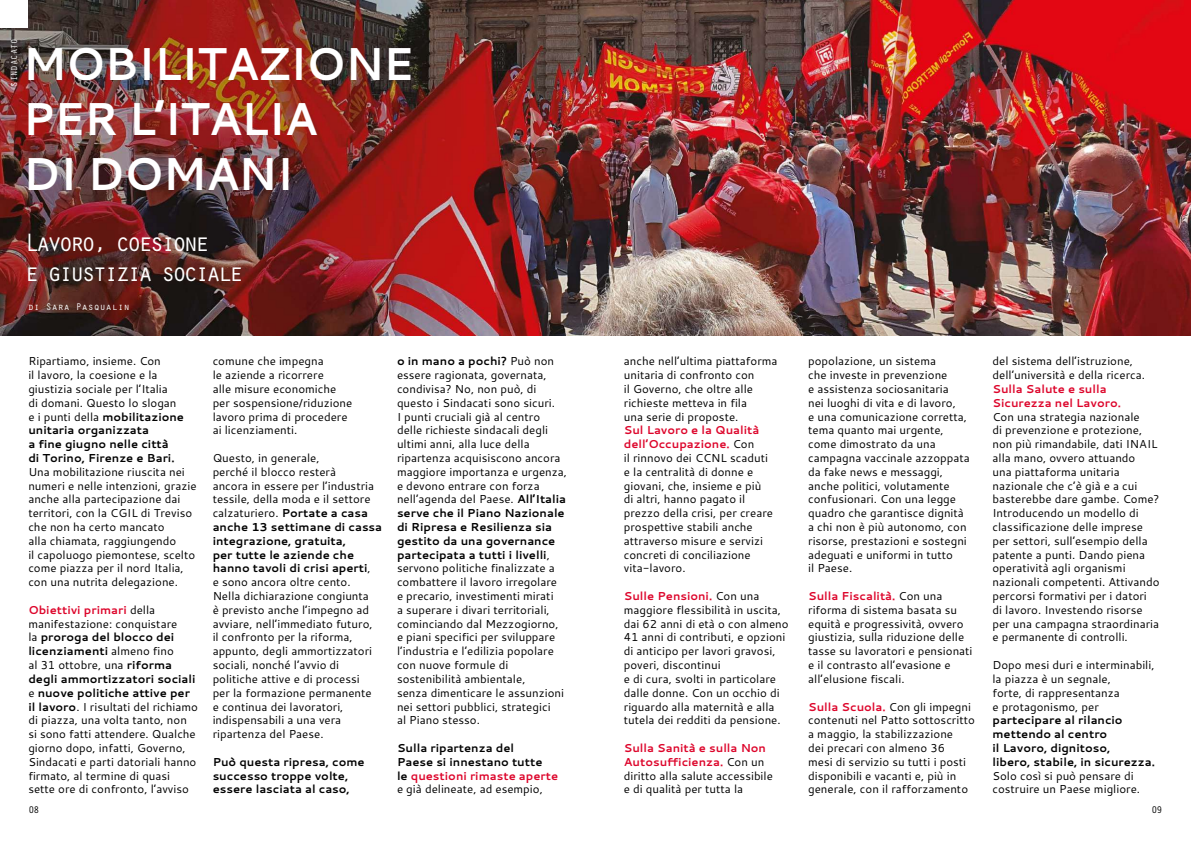
<style>
.page{position:relative;width:1191px;height:842px;background:#fff}
.page>*{position:absolute;margin:0;border:0;box-sizing:border-box;transform-origin:0 0}
.t1{font:700 46px/55.2px "Cantarell";letter-spacing:-.025em;color:#fff;scale:.96 1}
.t2{font:26px/30px "Orator Std";letter-spacing:-.15em;color:#fff}
.t3{font:11.5px/13.8px "Cantarell";color:#000}
.t4{font:700 11.5px/13.8px "Cantarell";color:#000}
.t5{font:700 11.5px/13.8px "Cantarell";color:#dd052b}
.t6{font:10px "Orator Std";color:#fff}
.t7{font:10px "Orator Std";color:#000}
.t8{font:9px "Orator Std";color:#fff}
.s1{font-weight:700}
.s2{font-weight:700;color:#dd052b}
.s3{color:#dd052b}
.s4{font-weight:400}
</style>
<div class="page">
<img style="left:0;top:0;width:1191px;height:336px">
<div style="left:0;top:0;width:27px;height:27px;background:#fff"></div>
<p class="t8" style="left:8px;top:87px;width:50px;rotate:-90deg">SINDACATO</p>
<h1 class="t1" style="left:22px;top:35px;width:409px">MOBILITAZIONE<br>PER L’ITALIA<br>DI DOMANI</h1>
<h2 class="t2" style="left:25px;top:226px;width:221px">Lavoro, coesione<br>e giustizia sociale</h2>
<p class="t6" style="left:28px;top:300px;width:103px">di Sara Pasqualin</p>
<p class="t3" style="left:28px;top:354px;width:157px">Ripartiamo, insieme. Con<br>il lavoro, la coesione e la giustizia sociale per l’Italia<br>di domani. Questo lo slogan e i punti della <span class="s1">mobilitazione unitaria organizzata<br>a fine giugno nelle città<br>di Torino, Firenze e Bari.</span></p>
<p class="t3" style="left:28px;top:464px;width:170px">Una mobilitazione riuscita nei numeri e nelle intenzioni, grazie anche alla partecipazione dai territori, con la CGIL di Treviso che non ha certo mancato<br>alla chiamata, raggiungendo<br>il capoluogo piemontese, scelto come piazza per il nord Italia, con una nutrita delegazione.</p>
<p class="t3" style="left:28px;top:602px;width:171px"><span class="s2">Obiettivi primari</span> della manifestazione: conquistare<br>la <span class="s1">proroga del blocco dei licenziamenti</span> almeno fino<br>al 31 ottobre, una <span class="s1">riforma degli ammortizzatori sociali </span>e <span class="s1">nuove politiche attive per il lavoro</span>. I risultati del richiamo di piazza, una volta tanto, non si sono fatti attendere. Qualche giorno dopo, infatti, Governo,<br>Sindacati e parti datoriali hanno firmato, al termine di quasi sette ore di confronto, l’avviso</p>
<p class="t7" style="left:28px;top:803px;width:12px">08</p>
<p class="t3" style="left:213px;top:354px;width:141px">comune che impegna<br>le aziende a ricorrere<br>alle misure economiche per sospensione/riduzione lavoro prima di procedere ai licenziamenti.</p>
<p class="t3" style="left:213px;top:451px;width:171px">Questo, in generale,<br>perché il blocco resterà<br>ancora in essere per l’industria tessile, della moda e il settore calzaturiero. <span class="s1">Portate a casa anche 13 settimane di cassa integrazione, gratuita,<br>per tutte le aziende che hanno tavoli di crisi aperti</span>,<br>e sono ancora oltre cento.<br>Nella dichiarazione congiunta<br>è previsto anche l’impegno ad avviare, nell’immediato futuro,<br>il confronto per la riforma, appunto, degli ammortizzatori sociali, nonché l’avvio di politiche attive e di processi<br>per la formazione permanente<br>e continua dei lavoratori, indispensabili a una vera ripartenza del Paese.</p>
<p class="t4" style="left:213px;top:754px;width:153px">Può questa ripresa, come successo troppe volte, essere lasciata al caso,</p>
<p class="t3" style="left:397px;top:354px;width:172px"><span class="s1">o in mano a pochi?</span> Può non essere ragionata, governata, condivisa? No, non può, di questo i Sindacati sono sicuri.<br>I punti cruciali già al centro delle richieste sindacali degli ultimi anni, alla luce della ripartenza acquisiscono ancora maggiore importanza e urgenza, e devono entrare con forza nell’agenda del Paese. <span class="s1">All’Italia serve che il Piano Nazionale di Ripresa e Resilienza sia gestito da una governance partecipata a tutti i livelli</span>, servono politiche finalizzate a combattere il lavoro irregolare<br>e precario, investimenti mirati<br>a superare i divari territoriali, cominciando dal Mezzogiorno, e piani specifici per sviluppare l’industria e l’edilizia popolare con nuove formule di sostenibilità ambientale,<br>senza dimenticare le assunzioni nei settori pubblici, strategici<br>al Piano stesso.</p>
<p class="t4" style="left:397px;top:741px;width:163px">Sulla ripartenza del<br>Paese si innestano tutte<br>le <span class="s3">questioni rimaste aperte </span><span class="s4">e già delineate, ad esempio,</span></p>
<p class="t3" style="left:624px;top:354px;width:155px">anche nell’ultima piattaforma unitaria di confronto con<br>il Governo, che oltre alle richieste metteva in fila<br>una serie di proposte.</p>
<p class="t3" style="left:624px;top:423px;width:151px"><span class="s2">Sul Lavoro e la Qualità dell’Occupazione.</span> Con<br>il rinnovo dei CCNL scaduti e la centralità di donne e giovani, che, insieme e più di altri, hanno pagato il prezzo della crisi, per creare prospettive stabili anche attraverso misure e servizi concreti di conciliazione vita-lavoro.</p>
<p class="t3" style="left:624px;top:589px;width:166px"><span class="s2">Sulle Pensioni.</span> Con una maggiore flessibilità in uscita, dai 62 anni di età o con almeno<br>41 anni di contributi, e opzioni di anticipo per lavori gravosi, poveri, discontinui<br>e di cura, svolti in particolare dalle donne. Con un occhio di riguardo alla maternità e alla tutela dei redditi da pensione.</p>
<p class="t3" style="left:624px;top:740px;width:151px"><span class="s2">Sulla Sanità e sulla Non<br>Autosufficienza.</span> Con un diritto alla salute accessibile e di qualità per tutta la</p>
<p class="t3" style="left:808px;top:354px;width:163px">popolazione, un sistema<br>che investe in prevenzione<br>e assistenza sociosanitaria<br>nei luoghi di vita e di lavoro,<br>e una comunicazione corretta, tema quanto mai urgente, come dimostrato da una campagna vaccinale azzoppata da fake news e messaggi, anche politici, volutamente confusionari. Con una legge quadro che garantisce dignità a chi non è più autonomo, con risorse, prestazioni e sostegni adeguati e uniformi in tutto<br>il Paese.</p>
<p class="t3" style="left:808px;top:589px;width:166px"><span class="s2">Sulla Fiscalità.</span> Con una riforma di sistema basata su equità e progressività, ovvero giustizia, sulla riduzione delle tasse su lavoratori e pensionati e il contrasto all’evasione e all’elusione fiscali.</p>
<p class="t3" style="left:808px;top:699px;width:168px"><span class="s2">Sulla Scuola.</span> Con gli impegni contenuti nel Patto sottoscritto a maggio, la stabilizzazione<br>dei precari con almeno 36<br>mesi di servizio su tutti i posti disponibili e vacanti e, più in generale, con il rafforzamento</p>
<p class="t3" style="left:992px;top:354px;width:154px">del sistema dell’istruzione, dell’università e della ricerca.</p>
<p class="t5" style="left:992px;top:382px;width:130px">Sulla Salute e sulla<br>Sicurezza nel Lavoro.</p>
<p class="t3" style="left:992px;top:409px;width:169px">Con una strategia nazionale<br>di prevenzione e protezione, non più rimandabile, dati INAIL alla mano, ovvero attuando<br>una piattaforma unitaria nazionale che c’è già e a cui basterebbe dare gambe. Come?<br>Introducendo un modello di classificazione delle imprese per settori, sull’esempio della patente a punti. Dando piena operatività agli organismi nazionali competenti. Attivando percorsi formativi per i datori<br>di lavoro. Investendo risorse per una campagna straordinaria e permanente di controlli.</p>
<p class="t3" style="left:992px;top:658px;width:164px">Dopo mesi duri e interminabili, la piazza è un segnale,<br>forte, di rappresentanza<br>e protagonismo, per</p>
<p class="t4" style="left:992px;top:713px;width:164px">partecipare al rilancio mettendo al centro<br>il Lavoro, dignitoso,<br>libero, stabile, in sicurezza.</p>
<p class="t3" style="left:992px;top:768px;width:149px">Solo così si può pensare di costruire un Paese migliore.</p>
<p class="t7" style="left:1151px;top:803px;width:12px">09</p>
</div>
